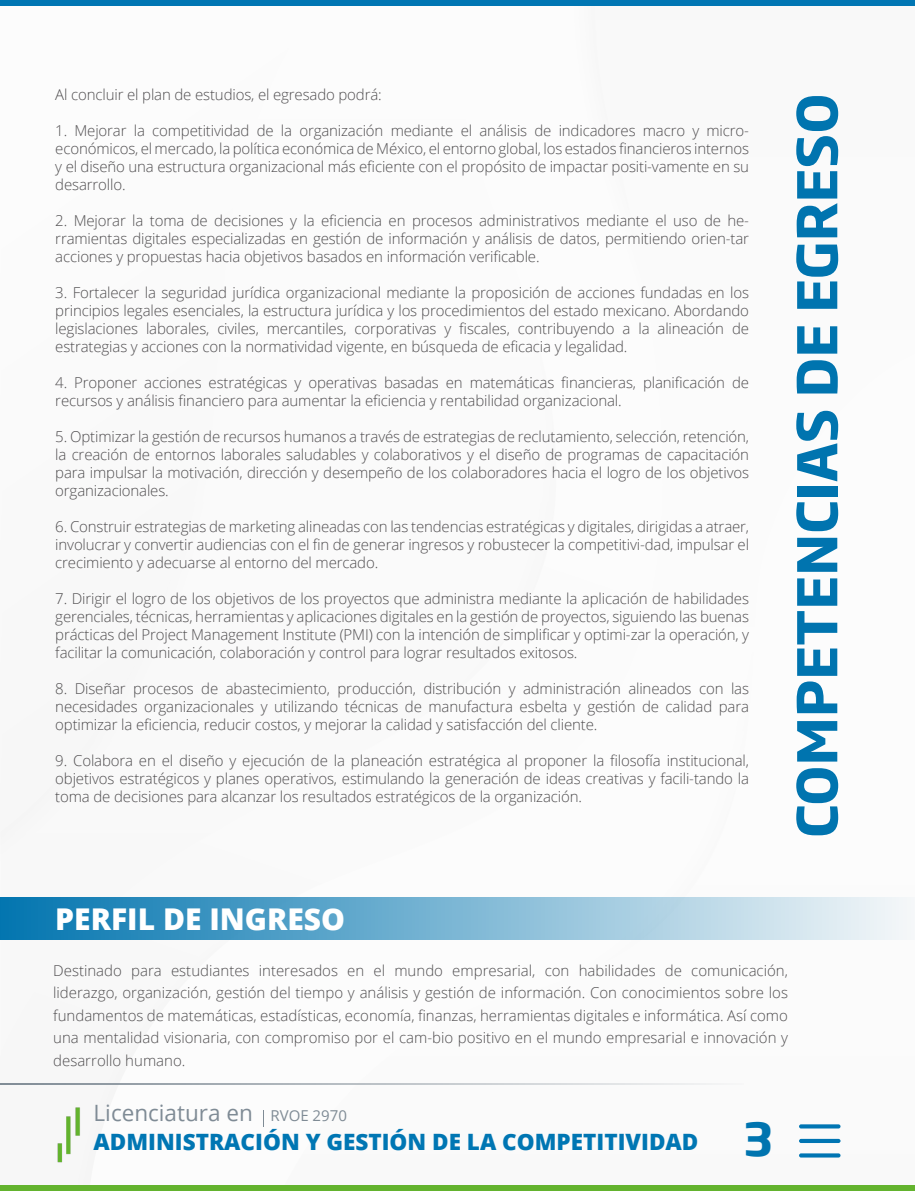
<style>
.page{position:relative;width:915px;height:1191px;background:#fff}
.page>*{position:absolute;margin:0;border:0;box-sizing:border-box;transform-origin:0 0}
.t1{font:700 54px "Soho Gothic Pro";color:#0074af}
.t2{font:700 45px "Soho Gothic Pro";color:#0074af}
.t3{font:800 30px "Open Sans";color:#fff}
.t4{font:800 22.5px/29.2px "Open Sans";color:#0076b3}
.t5{font:300 15px/18px "Open Sans";letter-spacing:-.01em;color:#504e50;text-align:justify}
.s1{font-weight:400;color:#7f8b95}
.s2{font-weight:400;font-size:15px;color:#7f8b95}
</style>
<div class="page">
<hr style="left:0;top:1083px;width:743px;height:1px;background:#7f8b95">
<img style="left:57px;top:1107px;width:24px;height:56px">
<svg style="left:263px;top:1110px;width:1px;height:16px"></svg>
<svg style="left:798px;top:1124px;width:42px;height:4px"></svg>
<div style="left:798px;top:1138px;width:42px;height:5px;background:#0075b3;border-radius:2px"></div>
<svg style="left:798px;top:1153px;width:42px;height:4px"></svg>
<div style="left:0;top:1185px;width:914px;height:6px;background:#63b32e"></div>
<div style="left:0;top:0;width:914px;height:5px;background:#0076b3"></div>
<div style="left:0;top:897px;width:914px;height:43px;background:linear-gradient(to right,#0375af,#f5f8f9)"></div>
<p class="t5" style="left:55px;top:85px;width:328px">Al concluir el plan de estudios, el egresado podrá:</p>
<p class="t5" style="left:55px;top:121px;width:695px">1. Mejorar la competitividad de la organización mediante el análisis de indicadores macro y micro&shy;económicos, el mercado, la política económica de México, el entorno global, los estados financieros internos y el diseño una estructura organizacional más eficiente con el propósito de impactar positi-vamente en su desarrollo.</p>
<p class="t5" style="left:55px;top:211px;width:695px">2. Mejorar la toma de decisiones y la eficiencia en procesos administrativos mediante el uso de he&shy;rramientas digitales especializadas en gestión de información y análisis de datos, permitiendo orien-tar acciones y propuestas hacia objetivos basados en información verificable.</p>
<p class="t5" style="left:55px;top:283px;width:695px">3. Fortalecer la seguridad jurídica organizacional mediante la proposición de acciones fundadas en los principios legales esenciales, la estructura jurídica y los procedimientos del estado mexicano. Abordando legislaciones laborales, civiles, mercantiles, corporativas y fiscales, contribuyendo a la alineación de estrategias y acciones con la normatividad vigente, en búsqueda de eficacia y legalidad.</p>
<p class="t5" style="left:55px;top:373px;width:695px">4. Proponer acciones estratégicas y operativas basadas en matemáticas financieras, planificación de recursos y análisis financiero para aumentar la eficiencia y rentabilidad organizacional.</p>
<p class="t5" style="left:55px;top:427px;width:695px">5. Optimizar la gestión de recursos humanos a través de estrategias de reclutamiento, selección, retención, la creación de entornos laborales saludables y colaborativos y el diseño de programas de capacitación para impulsar la motivación, dirección y desempeño de los colaboradores hacia el logro de los objetivos organizacionales.</p>
<p class="t5" style="left:55px;top:517px;width:695px">6. Construir estrategias de marketing alineadas con las tendencias estratégicas y digitales, dirigidas a atraer, involucrar y convertir audiencias con el fin de generar ingresos y robustecer la competitivi-dad, impulsar el crecimiento y adecuarse al entorno del mercado.</p>
<p class="t5" style="left:55px;top:589px;width:695px">7. Dirigir el logro de los objetivos de los proyectos que administra mediante la aplicación de habilidades gerenciales, técnicas, herramientas y aplicaciones digitales en la gestión de proyectos, siguiendo las buenas prácticas del Project Management Institute (PMI) con la intención de simplificar y optimi-zar la operación, y facilitar la comunicación, colaboración y control para lograr resultados exitosos.</p>
<p class="t5" style="left:55px;top:679px;width:695px">8. Diseñar procesos de abastecimiento, producción, distribución y administración alineados con las necesidades organizacionales y utilizando técnicas de manufactura esbelta y gestión de calidad para optimizar la eficiencia, reducir costos, y mejorar la calidad y satisfacción del cliente.</p>
<p class="t5" style="left:55px;top:751px;width:695px">9. Colabora en el diseño y ejecución de la planeación estratégica al proponer la filosofía institucional, objetivos estratégicos y planes operativos, estimulando la generación de ideas creativas y facili-tando la toma de decisiones para alcanzar los resultados estratégicos de la organización.</p>
<h1 class="t1" style="left:774px;top:838px;width:746px;rotate:-90deg">COMPETENCIAS DE EGRESO</h1>
<h3 class="t3" style="left:55px;top:896px;width:291px">PERFIL DE INGRESO</h3>
<p class="t5" style="left:53px;top:958px;width:736px;line-height:22.5px">Destinado para estudiantes interesados en el mundo empresarial, con habilidades de comunicación, liderazgo, organización, gestión del tiempo y análisis y gestión de información. Con conocimientos sobre los fundamentos de matemáticas, estadísticas, economía, finanzas, herramientas digitales e informática. Así como una mentalidad visionaria, con compromiso por el cam-bio positivo en el mundo empresarial e innovación y desarrollo humano.</p>
<h3 class="t4" style="left:94px;top:1096px;width:606px"><span class="s1">Licenciatura en</span> <span class="s2">RVOE 2970<br></span>ADMINISTRACIÓN Y GESTIÓN DE LA COMPETITIVIDAD</h3>
<h2 class="t2" style="left:743px;top:1103px;width:31px">3</h2>
</div>
